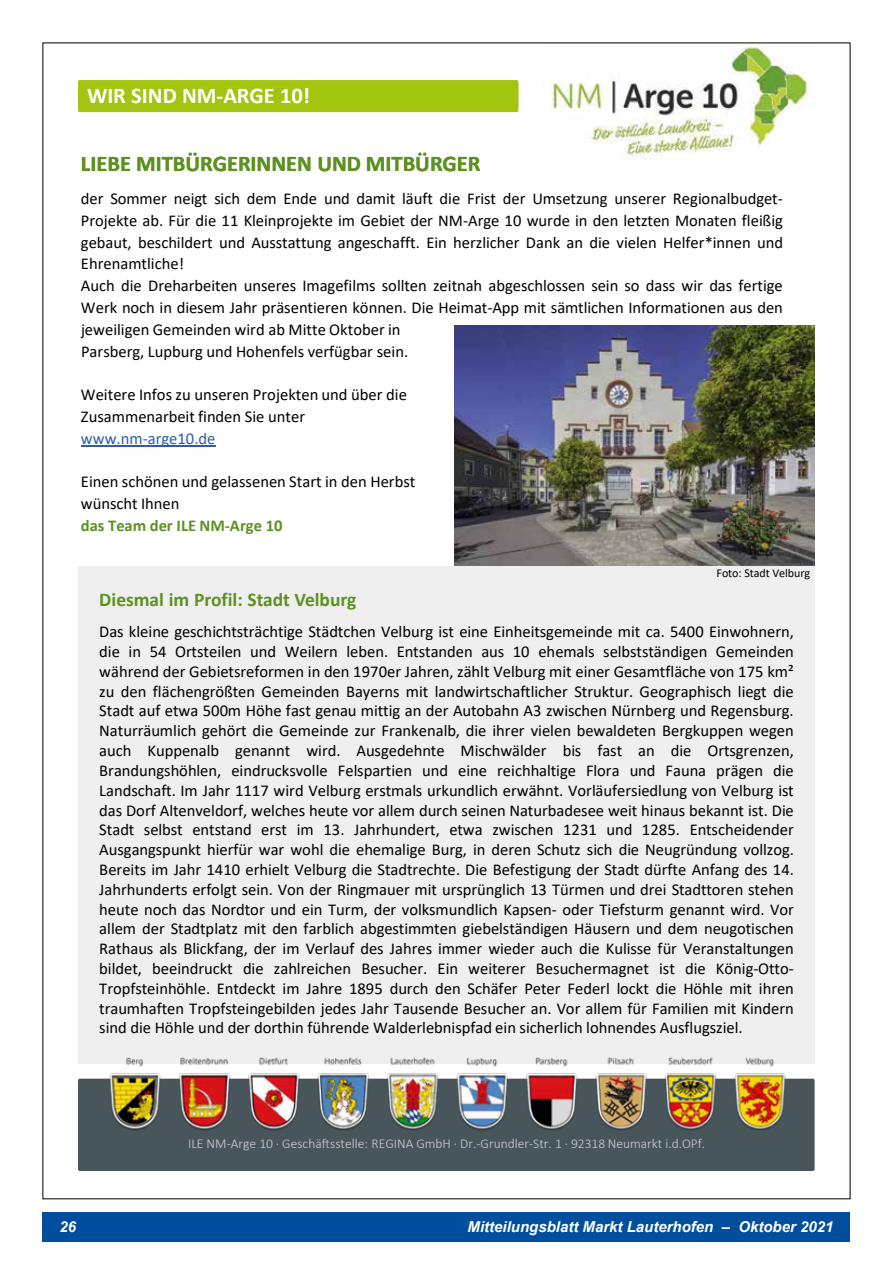
<style>
.page{position:relative;width:893px;height:1263px;background:#fff}
.page>*{position:absolute;margin:0;border:0;box-sizing:border-box;transform-origin:0 0}
.t1{font:700 22.5px "Calibri";color:#5d9120}
.t2{font:700 22.5px "Calibri";color:#fff}
.t3{font:700 19.5px "Calibri";color:#5d9120}
.t4{font:16.65px "Calibri";color:#000}
.t5{font:16.5px/19.8px "Calibri";color:#000;text-align:justify}
.t6{font:700 16.5px "Calibri";color:#5d9120}
.t7{font:16.5px "Calibri";color:#285eaa}
.t8{font:italic 700 15px "Arial";color:#fff}
.t9{font:300 13.5px "Calibri";color:#d2d2d2}
.t10{font:12px "Calibri";letter-spacing:-.005em;color:#000}
</style>
<div class="page">
<div style="left:43px;top:1212px;width:807px;height:30px;background:#004e9e"></div>
<div style="left:78px;top:1079px;width:737px;height:92px;background:#48555a;border-radius:2px"></div>
<div style="left:78px;top:566px;width:737px;height:497px;background:#efefef"></div>
<div style="left:78px;top:80px;width:440px;height:32px;background:#a2c510;border-radius:2px"></div>
<img style="left:551px;top:45px;width:259px;height:115px">
<img style="left:109px;top:1057px;width:677px;height:74px">
<hr style="left:81px;top:445px;width:134px;height:1px;background:#285eaa">
<img style="left:455px;top:325px;width:360px;height:241px">
<h1 class="t2" style="left:87px;top:80px;width:225px">WIR SIND NM-ARGE 10!</h1>
<h1 class="t1" style="left:81px;top:148px;width:401px">LIEBE MITBÜRGERINNEN UND MITBÜRGER</h1>
<p class="t5" style="left:81px;top:187px;width:704px;line-height:21.8px;text-align:left">der Sommer neigt sich dem Ende und damit läuft die Frist der Umsetzung unserer Regionalbudget-Projekte ab. Für die 11 Kleinprojekte im Gebiet der NM-Arge 10 wurde in den letzten Monaten fleißig gebaut, beschildert und Ausstattung angeschafft. Ein herzlicher Dank an die vielen Helfer*innen und Ehrenamtliche!<br>Auch die Dreharbeiten unseres Imagefilms sollten zeitnah abgeschlossen sein so dass wir das fertige Werk noch in diesem Jahr präsentieren können. Die Heimat-App mit sämtlichen Informationen aus den jeweiligen Gemeinden wird ab Mitte Oktober in<br>Parsberg, Lupburg und Hohenfels verfügbar sein.</p>
<p class="t4" style="left:81px;top:383px;width:328px">Weitere Infos zu unseren Projekten und über die</p>
<p class="t5" style="left:81px;top:406px;width:226px">Zusammenarbeit finden Sie unter</p>
<p class="t7" style="left:81px;top:427px;width:136px">www.nm-arge10.de</p>
<p class="t5" style="left:81px;top:470px;width:336px;line-height:21.8px">Einen schönen und gelassenen Start in den Herbst wünscht Ihnen</p>
<p class="t6" style="left:81px;top:514px;width:203px">das Team der ILE NM-Arge 10</p>
<p class="t10" style="left:716px;top:564px;width:95px">Foto: Stadt Velburg</p>
<p class="t3" style="left:99px;top:586px;width:259px">Diesmal im Profil: Stadt Velburg</p>
<p class="t5" style="left:99px;top:621px;width:696px">Das kleine geschichtsträchtige Städtchen Velburg ist eine Einheitsgemeinde mit ca. 5400 Einwohnern, die in 54 Ortsteilen und Weilern leben. Entstanden aus 10 ehemals selbstständigen Gemeinden während der Gebietsreformen in den 1970er Jahren, zählt Velburg mit einer Gesamtfläche von 175 km² zu den flächengrößten Gemeinden Bayerns mit landwirtschaftlicher Struktur. Geographisch liegt die</p>
<p class="t4" style="left:99px;top:699px;width:696px">Stadt auf etwa 500m Höhe fast genau mittig an der Autobahn A3 zwischen Nürnberg und Regensburg.</p>
<p class="t5" style="left:99px;top:720px;width:696px">Naturräumlich gehört die Gemeinde zur Frankenalb, die ihrer vielen bewaldeten Bergkuppen wegen auch Kuppenalb genannt wird. Ausgedehnte Mischwälder bis fast an die Ortsgrenzen, Brandungshöhlen, eindrucksvolle Felspartien und eine reichhaltige Flora und Fauna prägen die Landschaft. Im Jahr 1117 wird Velburg erstmals urkundlich erwähnt. Vorläufersiedlung von Velburg ist das Dorf Altenveldorf, welches heute vor allem durch seinen Naturbadesee weit hinaus bekannt ist. Die Stadt selbst entstand erst im 13. Jahrhundert, etwa zwischen 1231 und 1285. Entscheidender Ausgangspunkt hierfür war wohl die ehemalige Burg, in deren Schutz sich die Neugründung vollzog.<br>Bereits im Jahr 1410 erhielt Velburg die Stadtrechte. Die Befestigung der Stadt dürfte Anfang des 14.<br>Jahrhunderts erfolgt sein. Von der Ringmauer mit ursprünglich 13 Türmen und drei Stadttoren stehen heute noch das Nordtor und ein Turm, der volksmundlich Kapsen- oder Tiefsturm genannt wird. Vor allem der Stadtplatz mit den farblich abgestimmten giebelständigen Häusern und dem neugotischen Rathaus als Blickfang, der im Verlauf des Jahres immer wieder auch die Kulisse für Veranstaltungen</p>
<p class="t4" style="left:99px;top:957px;width:696px">bildet, beeindruckt die zahlreichen Besucher. Ein weiterer Besuchermagnet ist die König-Otto-</p>
<p class="t5" style="left:99px;top:978px;width:696px">Tropfsteinhöhle. Entdeckt im Jahre 1895 durch den Schäfer Peter Federl lockt die Höhle mit ihren traumhaften Tropfsteingebilden jedes Jahr Tausende Besucher an. Vor allem für Familien mit Kindern sind die Höhle und der dorthin führende Walderlebnispfad ein sicherlich lohnendes Ausflugsziel.</p>
<p class="t9" style="left:188px;top:1135px;width:518px">ILE NM-Arge 10 · Geschäftsstelle: REGINA GmbH · Dr.-Grundler-Str. 1 · 92318 Neumarkt i.d.OPf.</p>
<p class="t8" style="left:60px;top:1217px;width:18px">26</p>
<p class="t8" style="left:467px;top:1217px;width:367px">Mitteilungsblatt Markt Lauterhofen – Oktober 2021</p>
</div>
